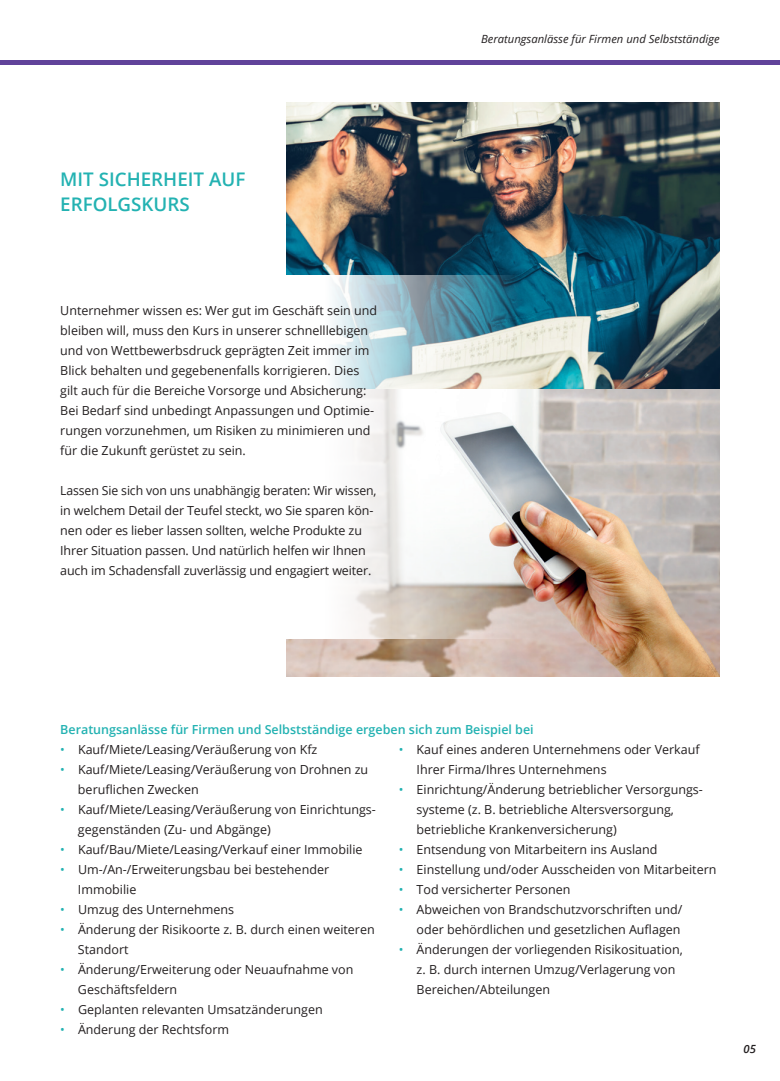
<style>
.page{position:relative;width:780px;height:1081px;background:#fff}
.page>*{position:absolute;margin:0;border:0;box-sizing:border-box;transform-origin:0 0}
.t1{font:600 18.75px/25px "Open Sans";color:#23b2b2}
.t2{font:12.5px/20px "Open Sans";color:#231f20}
.t3{font:600 12.5px "Open Sans";color:#23b2b2}
.t4{font:italic 11.25px "Open Sans";color:#231f20}
.t5{font:italic 600 11.25px "Open Sans";color:#231f20}
.s1{color:#23b2b2}
</style>
<div class="page">
<img style="left:286px;top:103px;width:433px;height:172px">
<svg style="left:286px;top:638px;width:433px;height:39px;background:#caad98"></svg>
<img style="left:333px;top:275px;width:386px;height:363px">
<hr style="left:0;top:60px;width:780px;height:4px;background:#61439a">
<p class="t1" style="left:60px;top:166px;width:186px">MIT SICHERHEIT AUF<br>ERFOLGSKURS</p>
<p class="t2" style="left:60px;top:300px;width:318px">Unternehmer wissen es: Wer gut im Geschäft sein und bleiben will, muss den Kurs in unserer schnelllebigen und von Wettbewerbsdruck geprägten Zeit immer im Blick behalten und gegebenenfalls korrigieren. Dies gilt auch für die Bereiche Vorsorge und Absicherung:<br>Bei Bedarf sind unbedingt Anpassungen und Optimie&shy;rungen vorzunehmen, um Risiken zu minimieren und für die Zukunft gerüstet zu sein.</p>
<p class="t2" style="left:60px;top:480px;width:318px">Lassen Sie sich von uns unabhängig beraten: Wir wissen, in welchem Detail der Teufel steckt, wo Sie sparen kön&shy;nen oder es lieber lassen sollten, welche Produkte zu Ihrer Situation passen. Und natürlich helfen wir Ihnen auch im Schadensfall zuverlässig und engagiert weiter.</p>
<p class="t4" style="left:481px;top:32px;width:240px">Beratungsanlässe für Firmen und Selbstständige</p>
<p class="t3" style="left:60px;top:721px;width:475px">Beratungsanlässe für Firmen und Selbstständige ergeben sich zum Beispiel bei</p>
<p class="t2" style="left:60px;top:739px;width:259px"><span class="s1">•</span> Kauf/Miete/Leasing/Veräußerung von Kfz</p>
<p class="t2" style="left:78px;top:759px;width:292px;text-indent:-18px"><span class="s1">•</span> Kauf/Miete/Leasing/Veräußerung von Drohnen zu beruflichen Zwecken</p>
<p class="t2" style="left:78px;top:799px;width:299px;text-indent:-18px"><span class="s1">•</span> Kauf/Miete/Leasing/Veräußerung von Einrichtungs&shy;gegenständen (Zu- und Abgänge)</p>
<p class="t2" style="left:60px;top:839px;width:304px"><span class="s1">•</span> Kauf/Bau/Miete/Leasing/Verkauf einer Immobilie</p>
<p class="t2" style="left:78px;top:859px;width:252px;text-indent:-18px"><span class="s1">•</span> Um-/An-/Erweiterungsbau bei bestehender<br>Immobilie</p>
<p class="t2" style="left:60px;top:899px;width:175px"><span class="s1">•</span> Umzug des Unternehmens</p>
<p class="t2" style="left:78px;top:919px;width:298px;text-indent:-18px"><span class="s1">•</span> Änderung der Risikoorte z. B. durch einen weiteren<br>Standort</p>
<p class="t2" style="left:78px;top:959px;width:277px;text-indent:-18px"><span class="s1">•</span> Änderung/Erweiterung oder Neuaufnahme von<br>Geschäftsfeldern</p>
<p class="t2" style="left:60px;top:999px;width:264px"><span class="s1">•</span> Geplanten relevanten Umsatzänderungen</p>
<p class="t2" style="left:60px;top:1019px;width:170px"><span class="s1">•</span> Änderung der Rechtsform</p>
<p class="t2" style="left:416px;top:739px;width:284px;text-indent:-18px"><span class="s1">•</span> Kauf eines anderen Unternehmens oder Verkauf<br>Ihrer Firma/Ihres Unternehmens</p>
<p class="t2" style="left:416px;top:779px;width:288px;text-indent:-18px"><span class="s1">•</span> Einrichtung/Änderung betrieblicher Versorgungs&shy;systeme (z. B. betriebliche Altersversorgung, betriebliche Krankenversicherung)</p>
<p class="t2" style="left:399px;top:839px;width:260px"><span class="s1">•</span> Entsendung von Mitarbeitern ins Ausland</p>
<p class="t2" style="left:399px;top:859px;width:319px"><span class="s1">•</span> Einstellung und/oder Ausscheiden von Mitarbeitern</p>
<p class="t2" style="left:399px;top:879px;width:173px"><span class="s1">•</span> Tod versicherter Personen</p>
<p class="t2" style="left:399px;top:899px;width:285px;text-align:right"><span class="s1">•</span> Abweichen von Brandschutzvorschriften und/ oder behördlichen und gesetzlichen Auflagen</p>
<p class="t2" style="left:416px;top:939px;width:268px;text-indent:-18px"><span class="s1">•</span> Änderungen der vorliegenden Risikosituation, z. B. durch internen Umzug/Verlagerung von<br>Bereichen/Abteilungen</p>
<p class="t5" style="left:743px;top:1041px;width:14px">05</p>
</div>
